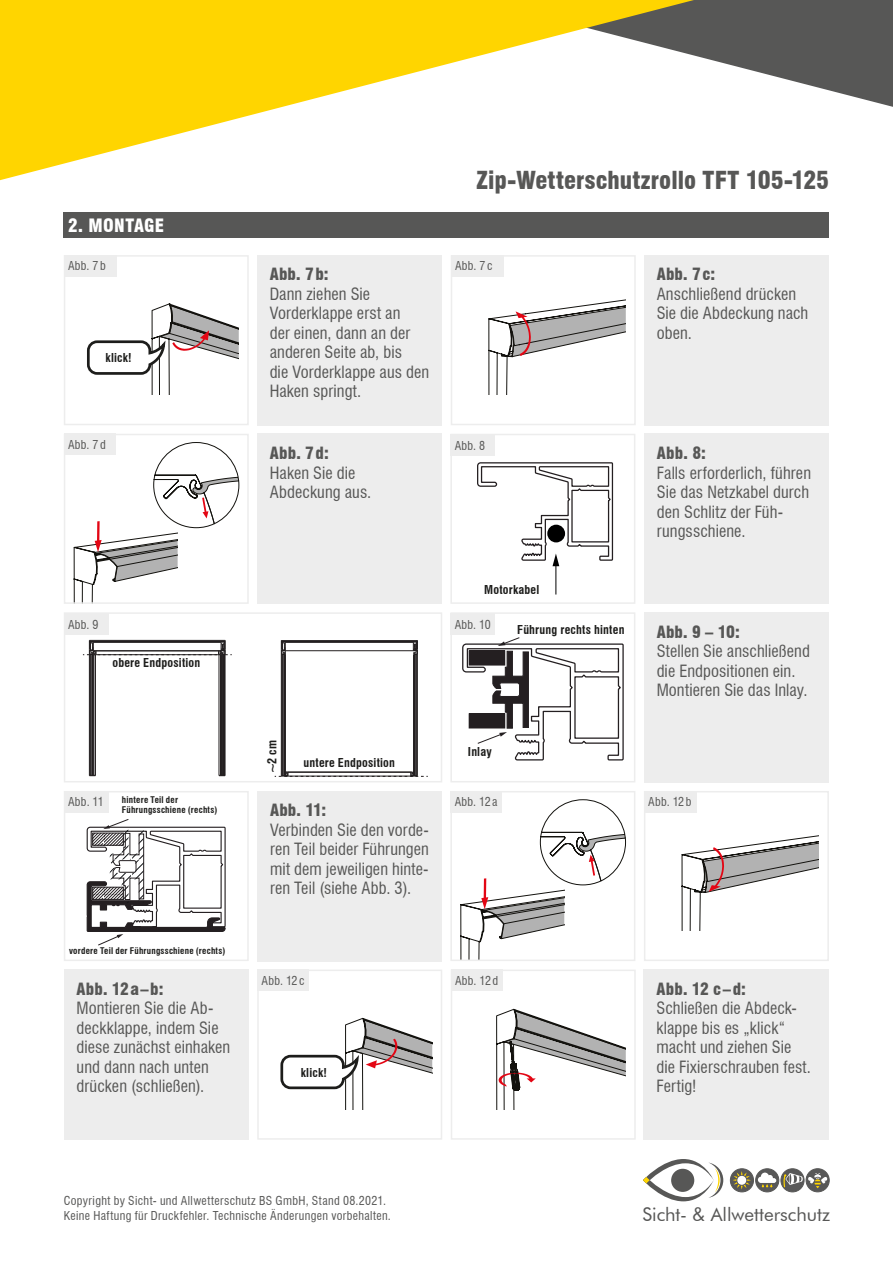
<style>
.page{position:relative;width:893px;height:1263px;background:#fff}
.page>*{position:absolute;margin:0;border:0;box-sizing:border-box;transform-origin:0 0}
.t1{font:900 condensed 24.3px "Swiss 721 BT";color:#575756}
.t2{font:18.75px "Futura BT";color:#575756}
.t3{font:900 condensed 18px "Swiss 721 BT";letter-spacing:.015em;color:#fff}
.t4{font:condensed 16.5px/19.5px "Swiss 721 BT";letter-spacing:.005em;color:#575756}
.t5{font:900 condensed 16.5px "Swiss 721 BT";letter-spacing:.01em;color:#575756}
.t6{font:condensed 12px/15px "Swiss 721 BT";letter-spacing:.03em;color:#575756}
.t7{font:700 condensed 12px "Swiss 721 BT";letter-spacing:.015em;color:#1d1d1b}
.t8{font:700 condensed 9px/10.5px "Swiss 721 BT";letter-spacing:.025em;color:#1d1d1b}
</style>
<div class="page">
<svg style="left:743px;top:0;width:150px;height:107px;fill:#575756"></svg>
<svg style="left:0;top:0;width:743px;height:181px"></svg>
<div style="left:806px;top:1169px;width:23px;height:23px;background:#585858;border-radius:50%"></div>
<div style="left:806px;top:1168px;width:24px;height:24px;border:1px solid #575756;border-radius:50%"></div>
<div style="left:730px;top:1169px;width:23px;height:23px;background:#585858;border-radius:50%"></div>
<div style="left:730px;top:1168px;width:24px;height:24px;border:1px solid #575756;border-radius:50%"></div>
<svg style="left:733px;top:1171px;width:18px;height:18px"></svg>
<div style="left:737px;top:1176px;width:9px;height:9px;background:#fff;border-radius:50%"></div>
<div style="left:756px;top:1169px;width:23px;height:23px;background:#585858;border-radius:50%"></div>
<div style="left:755px;top:1168px;width:24px;height:24px;border:1px solid #575756;border-radius:50%"></div>
<svg style="left:758px;top:1172px;width:18px;height:15px"></svg>
<div style="left:781px;top:1169px;width:23px;height:23px;background:#585858;border-radius:50%"></div>
<div style="left:780px;top:1168px;width:24px;height:24px;border:1px solid #575756;border-radius:50%"></div>
<svg style="left:643px;top:1159px;width:80px;height:42px"></svg>
<div style="left:671px;top:1169px;width:23px;height:23px;background:#575756;border-radius:50%"></div>
<svg style="left:783px;top:1173px;width:44px;height:15px"></svg>
<div style="left:64px;top:213px;width:765px;height:25px;background:#575756"></div>
<svg style="left:488px;top:299px;width:138px;height:96px"></svg>
<div style="left:451px;top:255px;width:185px;height:170px;border:2px solid #ededed"></div>
<div style="left:451px;top:255px;width:52px;height:21px;background:#ededed"></div>
<div style="left:257px;top:255px;width:185px;height:170px;background:#ededed"></div>
<div style="left:257px;top:434px;width:185px;height:170px;background:#ededed"></div>
<div style="left:644px;top:255px;width:185px;height:170px;background:#ededed"></div>
<svg style="left:87px;top:303px;width:152px;height:92px"></svg>
<div style="left:64px;top:255px;width:185px;height:170px;border:2px solid #ededed"></div>
<div style="left:64px;top:255px;width:52px;height:21px;background:#ededed"></div>
<div style="left:64px;top:434px;width:185px;height:170px;border:2px solid #ededed"></div>
<div style="left:64px;top:434px;width:52px;height:21px;background:#ededed"></div>
<svg style="left:73px;top:442px;width:166px;height:161px"></svg>
<hr style="left:555px;top:564px;width:1px;height:30px;background:#000">
<svg style="left:477px;top:462px;width:137px;height:104px"></svg>
<div style="left:450px;top:434px;width:185px;height:170px;border:2px solid #ededed"></div>
<div style="left:450px;top:435px;width:45px;height:21px;background:#ededed"></div>
<div style="left:644px;top:434px;width:185px;height:170px;background:#ededed"></div>
<hr style="left:93px;top:654px;width:1px;height:121px;background:#231f20">
<hr style="left:221px;top:654px;width:1px;height:121px;background:#231f20">
<hr style="left:95px;top:655px;width:1px;height:120px;background:#231f20">
<hr style="left:219px;top:655px;width:1px;height:120px;background:#231f20">
<hr style="left:94px;top:655px;width:1px;height:120px;background:#231f20">
<hr style="left:220px;top:655px;width:1px;height:120px;background:#231f20">
<hr style="left:91px;top:654px;width:1px;height:121px;background:#231f20">
<hr style="left:223px;top:654px;width:1px;height:121px;background:#231f20">
<hr style="left:92px;top:654px;width:1px;height:121px;background:#231f20">
<hr style="left:222px;top:654px;width:1px;height:121px;background:#231f20">
<hr style="left:89px;top:654px;width:1px;height:121px;background:#231f20">
<hr style="left:90px;top:654px;width:1px;height:121px;background:#231f20">
<hr style="left:225px;top:654px;width:1px;height:121px;background:#231f20">
<hr style="left:224px;top:654px;width:1px;height:121px;background:#231f20">
<svg style="left:83px;top:640px;width:149px;height:15px"></svg>
<div style="left:64px;top:612px;width:378px;height:170px;border:2px solid #ededed"></div>
<div style="left:64px;top:613px;width:44px;height:22px;background:#ededed"></div>
<div style="left:644px;top:612px;width:185px;height:170px;background:#ededed"></div>
<svg style="left:462px;top:637px;width:162px;height:124px"></svg>
<div style="left:450px;top:612px;width:185px;height:170px;border:2px solid #ededed"></div>
<div style="left:450px;top:613px;width:45px;height:22px;background:#ededed"></div>
<div style="left:257px;top:791px;width:185px;height:170px;background:#ededed"></div>
<svg style="left:86px;top:819px;width:140px;height:126px"></svg>
<div style="left:64px;top:791px;width:185px;height:170px;border:2px solid #ededed"></div>
<div style="left:64px;top:791px;width:44px;height:21px;background:#ededed"></div>
<div style="left:450px;top:791px;width:185px;height:170px;border:2px solid #ededed"></div>
<div style="left:450px;top:791px;width:52px;height:21px;background:#ededed"></div>
<svg style="left:460px;top:799px;width:166px;height:161px"></svg>
<svg style="left:681px;top:835px;width:138px;height:95px"></svg>
<div style="left:644px;top:791px;width:185px;height:170px;border:2px solid #ededed"></div>
<div style="left:644px;top:791px;width:53px;height:21px;background:#ededed"></div>
<div style="left:64px;top:969px;width:185px;height:171px;background:#ededed"></div>
<svg style="left:280px;top:1017px;width:152px;height:92px"></svg>
<div style="left:257px;top:969px;width:185px;height:171px;border:2px solid #ededed"></div>
<div style="left:257px;top:969px;width:52px;height:22px;background:#ededed"></div>
<svg style="left:496px;top:1008px;width:130px;height:101px"></svg>
<div style="left:451px;top:969px;width:185px;height:171px;border:2px solid #ededed"></div>
<div style="left:451px;top:969px;width:52px;height:22px;background:#ededed"></div>
<div style="left:644px;top:969px;width:185px;height:171px;background:#ededed"></div>
<hr style="left:413px;top:654px;width:1px;height:122px;background:#231f20">
<hr style="left:285px;top:651px;width:1px;height:121px;background:#231f20">
<hr style="left:283px;top:654px;width:1px;height:122px;background:#231f20">
<hr style="left:284px;top:654px;width:1px;height:122px;background:#231f20">
<hr style="left:414px;top:654px;width:1px;height:122px;background:#231f20">
<hr style="left:281px;top:655px;width:1px;height:121px;background:#231f20">
<hr style="left:282px;top:654px;width:1px;height:122px;background:#231f20">
<hr style="left:417px;top:655px;width:1px;height:121px;background:#231f20">
<hr style="left:416px;top:654px;width:1px;height:122px;background:#231f20">
<svg style="left:275px;top:772px;width:153px;height:5px"></svg>
<hr style="left:285px;top:650px;width:128px;height:1px;background:#231f20">
<hr style="left:282px;top:642px;width:135px;height:1px;background:#231f20">
<hr style="left:282px;top:640px;width:135px;height:1px;background:#231f20">
<hr style="left:282px;top:641px;width:135px;height:1px;background:#231f20">
<svg style="left:281px;top:640px;width:5px;height:15px"></svg>
<svg style="left:413px;top:640px;width:5px;height:15px"></svg>
<p class="t3" style="left:68px;top:215px;width:98px">2. MONTAGE</p>
<p class="t6" style="left:68px;top:258px;width:39px">Abb. 7b</p>
<p class="t7" style="left:105px;top:350px;width:28px">klick!</p>
<h1 class="t1" style="left:476px;top:165px;width:355px">Zip-Wetterschutzrollo TFT 105-125</h1>
<p class="t5" style="left:270px;top:265px;width:60px">Abb. 7b:</p>
<p class="t4" style="left:270px;top:284px;width:161px">Dann ziehen Sie<br>Vorderklappe erst an<br>der einen, dann an der anderen Seite ab, bis<br>die Vorderklappe aus den<br>Haken springt.</p>
<p class="t6" style="left:455px;top:258px;width:39px">Abb. 7c</p>
<p class="t5" style="left:657px;top:265px;width:60px">Abb. 7c:</p>
<p class="t4" style="left:657px;top:284px;width:153px">Anschließend drücken<br>Sie die Abdeckung nach oben.</p>
<p class="t6" style="left:68px;top:437px;width:39px">Abb. 7d</p>
<p class="t6" style="left:455px;top:438px;width:32px">Abb. 8</p>
<p class="t5" style="left:270px;top:443px;width:61px">Abb. 7d:</p>
<p class="t4" style="left:270px;top:463px;width:103px">Haken Sie die<br>Abdeckung aus.</p>
<p class="t6" style="left:68px;top:617px;width:32px">Abb. 9</p>
<p class="t7" style="left:112px;top:655px;width:89px">obere Endposition</p>
<p class="t7" style="left:265px;top:773px;width:35px;rotate:-90deg">~2 cm</p>
<p class="t7" style="left:303px;top:755px;width:93px">untere Endposition</p>
<p class="t7" style="left:484px;top:582px;width:57px">Motorkabel</p>
<p class="t6" style="left:455px;top:617px;width:38px">Abb. 10</p>
<p class="t7" style="left:517px;top:622px;width:109px">Führung rechts hinten</p>
<p class="t7" style="left:468px;top:744px;width:25px">Inlay</p>
<p class="t5" style="left:657px;top:443px;width:50px">Abb. 8:</p>
<p class="t4" style="left:657px;top:463px;width:156px">Falls erforderlich, führen<br>Sie das Netzkabel durch den Schlitz der Füh&shy;rungsschiene.</p>
<p class="t5" style="left:657px;top:622px;width:85px">Abb. 9 – 10:</p>
<p class="t4" style="left:657px;top:641px;width:155px">Stellen Sie anschließend die Endpositionen ein.<br>Montieren Sie das Inlay.</p>
<p class="t8" style="left:122px;top:794px;width:97px">hintere Teil der<br>Führungsschiene (rechts)</p>
<p class="t6" style="left:68px;top:794px;width:37px">Abb. 11</p>
<p class="t6" style="left:455px;top:794px;width:44px">Abb. 12a</p>
<p class="t6" style="left:648px;top:794px;width:45px">Abb. 12b</p>
<p class="t5" style="left:270px;top:800px;width:58px">Abb. 11:</p>
<p class="t4" style="left:270px;top:820px;width:160px;text-align:justify">Verbinden Sie den vorde&shy;ren Teil beider Führungen mit dem jeweiligen hinte&shy;ren Teil (siehe Abb. 3).</p>
<p class="t8" style="left:69px;top:945px;width:158px">vordere Teil der Führungsschiene (rechts)</p>
<p class="t5" style="left:77px;top:979px;width:88px">Abb. 12a–b:</p>
<p class="t4" style="left:77px;top:998px;width:155px">Montieren Sie die Ab&shy;deckklappe, indem Sie diese zunächst einhaken und dann nach unten drücken (schließen).</p>
<p class="t6" style="left:261px;top:973px;width:45px">Abb. 12c</p>
<p class="t6" style="left:455px;top:973px;width:45px">Abb. 12d</p>
<p class="t7" style="left:301px;top:1065px;width:28px">klick!</p>
<p class="t5" style="left:656px;top:979px;width:91px">Abb. 12 c–d:</p>
<p class="t4" style="left:656px;top:998px;width:156px">Schließen die Abdeck&shy;klappe bis es „klick“ macht und ziehen Sie die Fixierschrauben fest.<br>Fertig!</p>
<p class="t6" style="left:64px;top:1193px;width:329px">Copyright by Sicht- und Allwetterschutz BS GmbH, Stand 08.2021.<br>Keine Haftung für Druckfehler. Technische Änderungen vorbehalten.</p>
<p class="t2" style="left:642px;top:1203px;width:189px">Sicht- &amp; Allwetterschutz</p>
</div>
